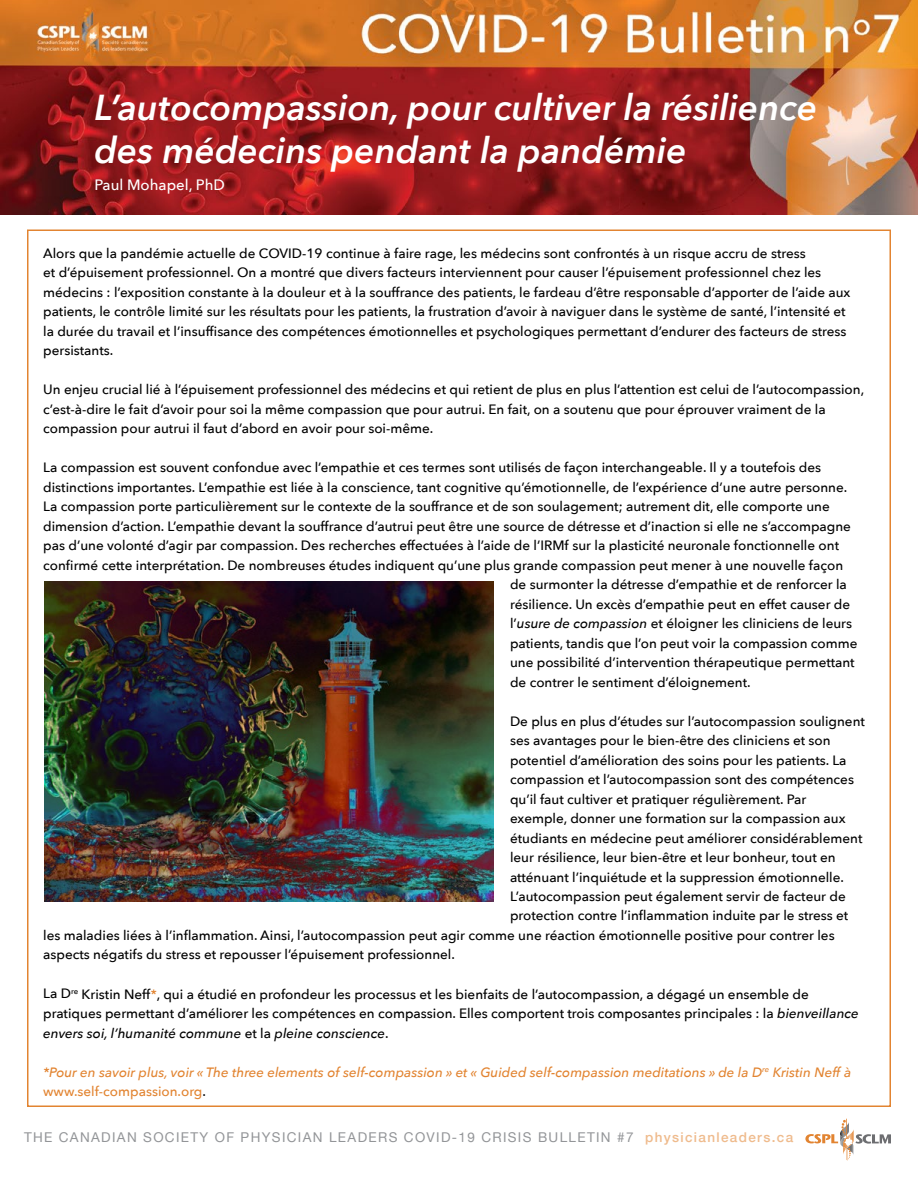
<style>
.page{position:relative;width:918px;height:1188px;background:#fff}
.page>*{position:absolute;margin:0;border:0;box-sizing:border-box;transform-origin:0 0}
.t1{font:italic 600 36px/43.2px "Avenir Next";color:#fff}
.t2{font:500 15px "Avenir Next";color:#fff}
.t3{font:500 13.5px/19.5px "Avenir Next";color:#000}
.t4{font:italic 500 13.5px/19.5px "Avenir Next";color:#e28431}
.t5{font:13.5px "Helvetica Neue";letter-spacing:.1em;color:#939598}
.s1{font-style:italic}
.s2{color:#e28431}
.s3{font-style:normal}
.s4{font-style:normal;color:#000}
.s5{font-weight:500;color:#efbb8d}
</style>
<div class="page">
<svg style="left:805px;top:1118px;width:86px;height:42px"></svg>
<img style="left:0;top:0;width:918px;height:215px">
<img style="left:44px;top:581px;width:449px;height:321px">
<h1 class="t1" style="left:94px;top:85px;width:725px">L’autocompassion, pour cultiver la résilience des médecins pendant la pandémie</h1>
<p class="t2" style="left:94px;top:172px;width:132px">Paul Mohapel, PhD</p>
<p class="t3" style="left:43px;top:243px;width:809px">Alors que la pandémie actuelle de COVID-19 continue à faire rage, les médecins sont confrontés à un risque accru de stress<br>et d’épuisement professionnel. On a montré que divers facteurs interviennent pour causer l’épuisement professionnel chez les médecins : l’exposition constante à la douleur et à la souffrance des patients, le fardeau d’être responsable d’apporter de l’aide aux patients, le contrôle limité sur les résultats pour les patients, la frustration d’avoir à naviguer dans le système de santé, l’intensité et la durée du travail et l’insuffisance des compétences émotionnelles et psychologiques permettant d’endurer des facteurs de stress persistants.</p>
<p class="t3" style="left:43px;top:379px;width:823px">Un enjeu crucial lié à l’épuisement professionnel des médecins et qui retient de plus en plus l’attention est celui de l’autocompassion, c’est-à-dire le fait d’avoir pour soi la même compassion que pour autrui. En fait, on a soutenu que pour éprouver vraiment de la compassion pour autrui il faut d’abord en avoir pour soi-même.</p>
<p class="t3" style="left:43px;top:457px;width:780px">La compassion est souvent confondue avec l’empathie et ces termes sont utilisés de façon interchangeable. Il y a toutefois des</p>
<p class="t3" style="left:43px;top:477px;width:806px">distinctions importantes. L’empathie est liée à la conscience, tant cognitive qu’émotionnelle, de l’expérience d’une autre personne.</p>
<p class="t3" style="left:43px;top:496px;width:788px">La compassion porte particulièrement sur le contexte de la souffrance et de son soulagement; autrement dit, elle comporte une</p>
<p class="t3" style="left:43px;top:516px;width:809px">dimension d’action. L’empathie devant la souffrance d’autrui peut être une source de détresse et d’inaction si elle ne s’accompagne</p>
<p class="t3" style="left:43px;top:535px;width:797px">pas d’une volonté d’agir par compassion. Des recherches effectuées à l’aide de l’IRMf sur la plasticité neuronale fonctionnelle ont</p>
<p class="t3" style="left:43px;top:555px;width:802px">confirmé cette interprétation. De nombreuses études indiquent qu’une plus grande compassion peut mener à une nouvelle façon</p>
<p class="t3" style="left:510px;top:574px;width:338px">de surmonter la détresse d’empathie et de renforcer la</p>
<p class="t3" style="left:510px;top:594px;width:342px">résilience. Un excès d’empathie peut en effet causer de</p>
<p class="t3" style="left:510px;top:613px;width:344px">l’<span class="s1">usure de compassion</span> et éloigner les cliniciens de leurs</p>
<p class="t3" style="left:510px;top:633px;width:349px">patients, tandis que l’on peut voir la compassion comme</p>
<p class="t3" style="left:510px;top:652px;width:346px">une possibilité d’intervention thérapeutique permettant</p>
<p class="t3" style="left:510px;top:672px;width:242px">de contrer le sentiment d’éloignement.</p>
<p class="t3" style="left:510px;top:711px;width:356px">De plus en plus d’études sur l’autocompassion soulignent</p>
<p class="t3" style="left:510px;top:730px;width:322px">ses avantages pour le bien-être des cliniciens et son</p>
<p class="t3" style="left:510px;top:750px;width:338px">potentiel d’amélioration des soins pour les patients. La</p>
<p class="t3" style="left:510px;top:769px;width:346px">compassion et l’autocompassion sont des compétences</p>
<p class="t3" style="left:510px;top:789px;width:298px">qu’il faut cultiver et pratiquer régulièrement. Par</p>
<p class="t3" style="left:510px;top:808px;width:337px">exemple, donner une formation sur la compassion aux</p>
<p class="t3" style="left:510px;top:828px;width:354px">étudiants en médecine peut améliorer considérablement</p>
<p class="t3" style="left:510px;top:847px;width:327px">leur résilience, leur bien-être et leur bonheur, tout en</p>
<p class="t3" style="left:510px;top:867px;width:335px">atténuant l’inquiétude et la suppression émotionnelle.</p>
<p class="t3" style="left:510px;top:886px;width:337px">L’autocompassion peut également servir de facteur de</p>
<p class="t3" style="left:510px;top:906px;width:340px">protection contre l’inflammation induite par le stress et</p>
<p class="t3" style="left:43px;top:925px;width:793px">les maladies liées à l’inflammation. Ainsi, l’autocompassion peut agir comme une réaction émotionnelle positive pour contrer les</p>
<p class="t3" style="left:43px;top:945px;width:413px">aspects négatifs du stress et repousser l’épuisement professionnel.</p>
<p class="t3" style="left:43px;top:984px;width:817px">La D<sup>re</sup> Kristin Neff<span class="s2">*</span>, qui a étudié en profondeur les processus et les bienfaits de l’autocompassion, a dégagé un ensemble de pratiques permettant d’améliorer les compétences en compassion. Elles comportent trois composantes principales : la <span class="s1">bienveillance envers soi, l’humanité commune</span> et la <span class="s1">pleine conscience</span>.</p>
<p class="t4" style="left:43px;top:1062px;width:810px">*Pour en savoir plus, voir « The three elements of self-compassion » et « Guided self-compassion meditations » de la D<sup>re</sup> Kristin Neff à <span class="s3">www.self-compassion.org</span><span class="s4">.</span></p>
<p class="t5" style="left:24px;top:1127px;width:771px">THE CANADIAN SOCIETY OF PHYSICIAN LEADERS COVID-19 CRISIS BULLETIN #7 <span class="s5">physicianleaders.ca</span></p>
</div>
